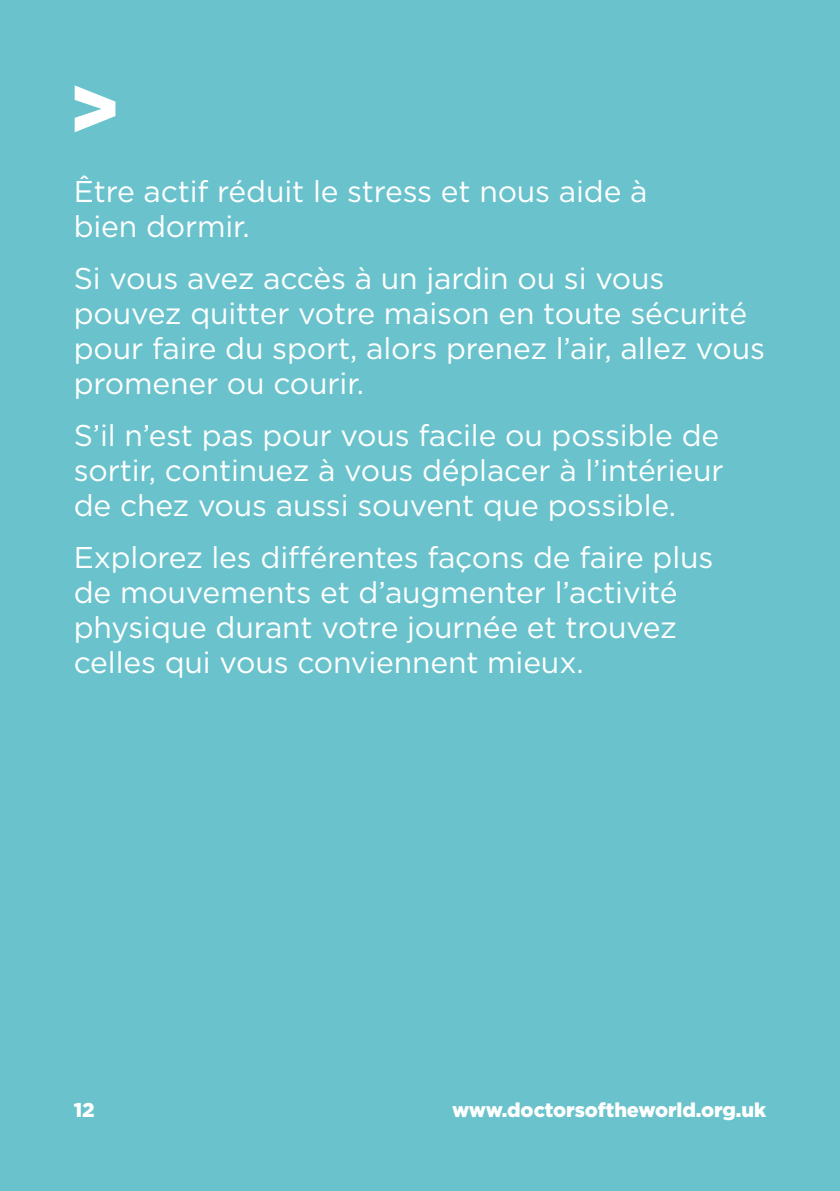
<style>
.page{position:relative;width:840px;height:1191px;background:#fff}
.page>*{position:absolute;margin:0;border:0;box-sizing:border-box;transform-origin:0 0}
.t1{font:900 82px "Gotham";color:#fff}
.t2{font:30px/35px "Gotham";letter-spacing:-.005em;color:#fff}
.t3{font:900 20px "Gotham";letter-spacing:-.005em;color:#fff}
</style>
<div class="page">
<div style="left:0;top:0;width:839px;height:1191px;background:#6ac3cc"></div>
<h1 class="t1" style="left:68px;top:52px;width:54px">&gt;</h1>
<p class="t2" style="left:74px;top:173px;width:575px">Être actif réduit le stress et nous aide à bien dormir.</p>
<p class="t2" style="left:74px;top:260px;width:692px">Si vous avez accès à un jardin ou si vous pouvez quitter votre maison en toute sécurité pour faire du sport, alors prenez l’air, allez vous promener ou courir.</p>
<p class="t2" style="left:74px;top:417px;width:651px">S’il n’est pas pour vous facile ou possible de sortir, continuez à vous déplacer à l’intérieur de chez vous aussi souvent que possible.</p>
<p class="t2" style="left:74px;top:539px;width:640px">Explorez les différentes façons de faire plus de mouvements et d’augmenter l’activité physique durant votre journée et trouvez celles qui vous conviennent mieux.</p>
<p class="t3" style="left:74px;top:1095px;width:22px">12</p>
<p class="t3" style="left:452px;top:1096px;width:315px">www.doctorsoftheworld.org.uk</p>
</div>
